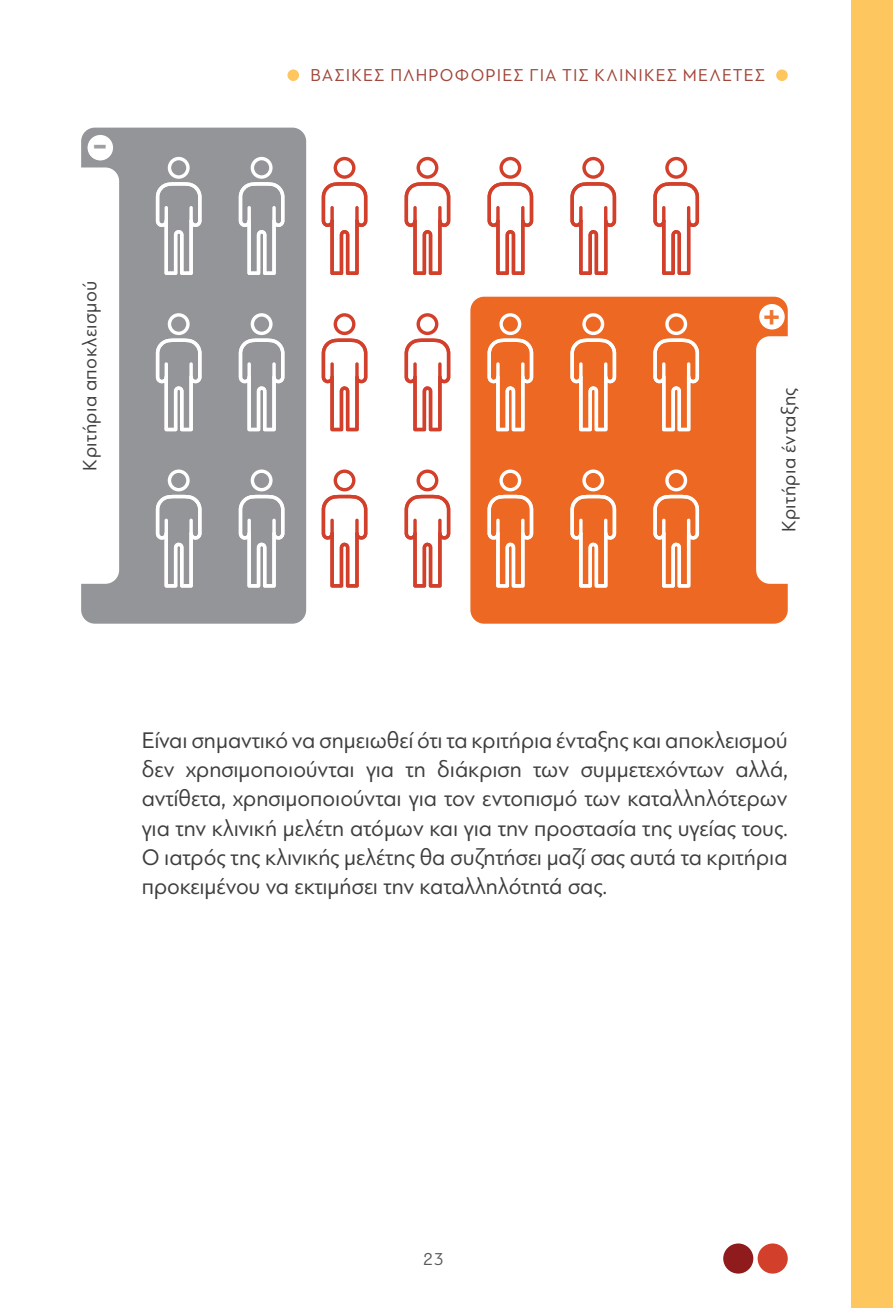
<style>
.page{position:relative;width:893px;height:1308px;background:#fff}
.page>*{position:absolute;margin:0;border:0;box-sizing:border-box;transform-origin:0 0}
.txt{font:900 33.75px "PF Bague Sans Pro";color:#9d9fa2;scale:1.25 1}
.txt-2{font:900 33.75px "PF Bague Sans Pro";color:#ee7632}
.txt-3{font:23.62px/29.2px "PF Bague Sans Pro";color:#3e3e3f;text-align:justify;scale:.96 1}
.t1{font:20.25px "PF Bague Sans Pro";letter-spacing:.015em;color:#3e3e3f;scale:.96 1}
.t2{font:18px "PF Bague Sans Pro";letter-spacing:.08em;color:#a1463a;scale:.96 1}
.t3{font:18px "PF Bague Sans Pro";color:#57585a;scale:.96 1}
</style>
<div class="page">
<div style="left:287px;top:69px;width:12px;height:12px;background:#fec65f;border-radius:50%"></div>
<div style="left:776px;top:69px;width:12px;height:12px;background:#fec65f;border-radius:50%"></div>
<div style="left:851px;top:0;width:42px;height:1307px;background:#fec65f"></div>
<div style="left:723px;top:1243px;width:30px;height:30px;background:#901b1d;border-radius:50%"></div>
<div style="left:758px;top:1243px;width:30px;height:30px;background:#d23f2a;border-radius:50%"></div>
<div style="left:81px;top:128px;width:225px;height:495px;background:#939598;border-radius:14px"></div>
<div style="left:470px;top:297px;width:318px;height:326px;background:#ec6823;border-radius:14px"></div>
<div style="left:33px;top:167px;width:86px;height:417px;background:#fff;border-radius:14px"></div>
<div style="left:756px;top:336px;width:86px;height:248px;background:#fff;border-radius:14px"></div>
<svg style="left:156px;top:157px;width:46px;height:118px"></svg>
<svg style="left:156px;top:313px;width:46px;height:118px"></svg>
<svg style="left:156px;top:469px;width:46px;height:118px"></svg>
<svg style="left:239px;top:157px;width:45px;height:118px"></svg>
<svg style="left:239px;top:313px;width:45px;height:118px"></svg>
<svg style="left:239px;top:469px;width:45px;height:118px"></svg>
<svg style="left:322px;top:157px;width:45px;height:118px"></svg>
<svg style="left:322px;top:313px;width:45px;height:118px"></svg>
<svg style="left:322px;top:469px;width:45px;height:118px"></svg>
<svg style="left:405px;top:157px;width:45px;height:118px"></svg>
<svg style="left:405px;top:313px;width:45px;height:118px"></svg>
<svg style="left:405px;top:469px;width:45px;height:118px"></svg>
<svg style="left:488px;top:157px;width:45px;height:118px"></svg>
<svg style="left:488px;top:313px;width:45px;height:118px"></svg>
<svg style="left:488px;top:469px;width:45px;height:118px"></svg>
<svg style="left:570px;top:157px;width:46px;height:118px"></svg>
<svg style="left:570px;top:313px;width:46px;height:118px"></svg>
<svg style="left:570px;top:469px;width:46px;height:118px"></svg>
<svg style="left:653px;top:157px;width:46px;height:118px"></svg>
<svg style="left:653px;top:313px;width:46px;height:118px"></svg>
<svg style="left:653px;top:469px;width:46px;height:118px"></svg>
<div style="left:88px;top:135px;width:25px;height:25px;background:#fff;border-radius:50%"></div>
<div style="left:759px;top:304px;width:26px;height:25px;background:#fff;border-radius:50%"></div>
<p class="txt" style="left:92px;top:123px;width:14px">-</p>
<p class="t1" style="left:78px;top:470px;width:199px;rotate:-90deg">Κριτήρια αποκλεισμού</p>
<p class="t2" style="left:310px;top:65px;width:475px">ΒΑΣΙΚΈΣ ΠΛΗΡΟΦΟΡΊ ΕΣ ΓΙΑ ΤΙΣ ΚΛΙΝΙΚΈΣ ΜΕΛΈΤΕΣ</p>
<p class="txt-2" style="left:762px;top:294px;width:21px">+</p>
<p class="t1" style="left:777px;top:532px;width:152px;rotate:-90deg">Κριτήρια ένταξης</p>
<p class="txt-3" style="left:142px;top:725px;width:674px">Είναι σημαντικό να σημειωθεί ότι τα κριτήρια ένταξης και αποκλεισμού δεν χρησιμοποιούνται για τη διάκριση των συμμετεχόντων αλλά, αντίθετα, χρησιμοποιούνται για τον εντοπισμό των καταλληλότερων για την κλινική μελέτη ατόμων και για την προστασία της υγείας τους.<br>Ο ιατρός της κλινικής μελέτης θα συζητήσει μαζί σας αυτά τα κριτήρια προκειμένου να εκτιμήσει την καταλληλότητά σας.</p>
<p class="t3" style="left:424px;top:1248px;width:23px">23</p>
</div>
